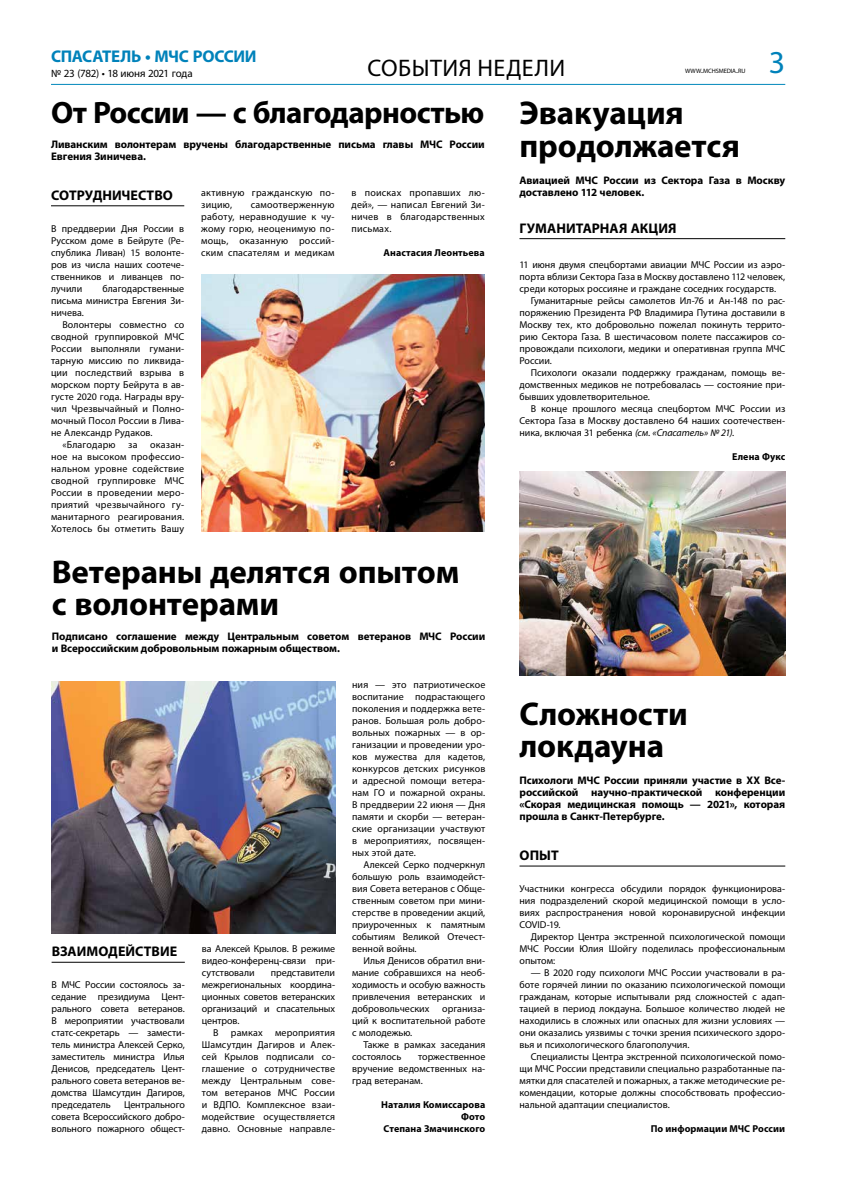
<style>
.page{position:relative;width:842px;height:1191px;background:#fff}
.page>*{position:absolute;margin:0;border:0;box-sizing:border-box;transform-origin:0 0}
.t1{font:700 33px/32px "Myriad Pro";letter-spacing:-.005em;color:#000}
.t2{font:32px "Myriad Pro";color:#0082ba}
.t3{font:700 31px "Myriad Pro";letter-spacing:-.02em;color:#000}
.t4{font:24px "Myriad Pro";color:#000}
.t5{font:700 17px "Myriad Pro";letter-spacing:-.02em;color:#0082ba}
.t6{font:700 14px "Myriad Pro";letter-spacing:.005em;color:#000}
.t7{font:700 11px/12px "Myriad Pro";letter-spacing:-.005em;color:#000}
.t8{font:11px "Myriad Pro";letter-spacing:-.02em;color:#000}
.t9{font:10px/12px "Myriad Pro";color:#000;text-align:justify}
.t10{font:700 10px/12px "Myriad Pro";letter-spacing:.01em;color:#000;text-align:right}
.t11{font:10px/12px "Myriad Pro";letter-spacing:.02em;color:#000}
.t12{font:6.3px "Myriad Pro";letter-spacing:-.01em;color:#000}
.s1{font-size:9px}
.s2{font-style:italic}
</style>
<div class="page">
<hr style="left:51px;top:84px;width:734px;height:1px;background:#0087bb">
<hr style="left:519px;top:865px;width:266px;height:1px;background:#000">
<hr style="left:519px;top:238px;width:266px;height:1px;background:#000">
<img style="left:519px;top:472px;width:266px;height:204px">
<hr style="left:51px;top:205px;width:133px;height:1px;background:#000">
<img style="left:201px;top:274px;width:284px;height:258px">
<hr style="left:52px;top:962px;width:133px;height:1px;background:#000">
<img style="left:52px;top:681px;width:283px;height:252px">
<h3 class="t5" style="left:51px;top:47px;width:207px">СПАСАТЕЛЬ • МЧС РОССИИ</h3>
<p class="t8" style="left:51px;top:67px;width:143px">№ 23 (782) • 18 июня 2021 года</p>
<h3 class="t4" style="left:367px;top:53px;width:16px">соб</h3>
<h3 class="t4" style="left:412px;top:53px;width:81px">ытия неде</h3>
<h3 class="t4" style="left:535px;top:53px;width:28px">ли</h3>
<p class="t12" style="left:685px;top:67px;width:62px">WWW<span class="s1">.</span>MCHSMEDIA<span class="s1">.</span>RU</p>
<h3 class="t3" style="left:51px;top:95px;width:435px">От России — с благодарностью</h3>
<p class="t7" style="left:51px;top:138px;width:435px">Ливанским волонтерам вручены благодарственные письма главы МЧС России<br>Евгения Зиничева.</p>
<h2 class="t2" style="left:769px;top:42px;width:18px">3</h2>
<h1 class="t1" style="left:519px;top:98px;width:222px">Эвакуация продолжается</h1>
<p class="t7" style="left:519px;top:174px;width:267px">Авиацией МЧС России из Сектора Газа в Москву доставлено 112 человек.</p>
<h3 class="t6" style="left:520px;top:220px;width:158px">ГУМАН ИТАРНАЯ АКЦИЯ</h3>
<p class="t9" style="left:519px;top:258px;width:267px">11 июня двумя спецбортами авиации МЧС России из аэро-</p>
<p class="t9" style="left:519px;top:270px;width:267px">порта вблизи Сектора Газа в Москву доставлено 112 человек,</p>
<p class="t9" style="left:519px;top:282px;width:258px">среди которых россияне и граждане соседних государств.</p>
<p class="t9" style="left:531px;top:294px;width:256px">Гуманитарные рейсы самолетов Ил-76 и Ан-148 по рас-</p>
<p class="t9" style="left:519px;top:306px;width:267px">поряжению Президента РФ Владимира Путина доставили в</p>
<p class="t9" style="left:519px;top:318px;width:267px">Москву тех, кто добровольно пожелал покинуть террито-</p>
<p class="t9" style="left:519px;top:330px;width:267px">рию Сектора Газа. В шестичасовом полете пассажиров со-</p>
<p class="t9" style="left:519px;top:342px;width:267px">провождали психологи, медики и оперативная группа МЧС</p>
<p class="t9" style="left:519px;top:354px;width:34px">России.</p>
<p class="t9" style="left:531px;top:366px;width:256px">Психологи оказали поддержку гражданам, помощь ве-</p>
<p class="t9" style="left:519px;top:378px;width:267px">домственных медиков не потребовалась — состояние при-</p>
<p class="t9" style="left:519px;top:390px;width:132px">бывших удовлетворительное.</p>
<p class="t9" style="left:531px;top:402px;width:256px">В конце прошлого месяца спецбортом МЧС России из</p>
<p class="t9" style="left:519px;top:414px;width:267px">Сектора Газа в Москву доставлено 64 наших соотечествен-</p>
<p class="t9" style="left:519px;top:426px;width:216px">ника, включая 31 ребенка <span class="s2">(см. «Спасатель» № 21)</span>.</p>
<p class="t10" style="left:732px;top:450px;width:55px">Елена Фукс</p>
<h3 class="t6" style="left:51px;top:187px;width:122px">СОТРУДНИЧЕСТВО</h3>
<p class="t9" style="left:51px;top:222px;width:135px">В преддверии Дня России в Русском доме в Бейруте (Ре&shy;спублика Ливан) 15 волонте&shy;ров из числа наших соотече&shy;ственников и ливанцев по&shy;лучили</p>
<p class="t11" style="left:201px;top:186px;width:135px">активную гражданскую по&shy;зицию,</p>
<p class="t9" style="left:352px;top:186px;width:135px">в поисках пропавших лю&shy;дей», — написал Евгений Зи&shy;ничев в благодарственных письмах.</p>
<p class="t10" style="left:384px;top:246px;width:103px">Анастасия Леонтьева</p>
<p class="t9" style="left:201px;top:198px;width:135px;text-indent:49px">самоотверженную работу, неравнодушие к чу&shy;жому горю, неоценимую по&shy;мощь, оказанную россий&shy;ским спасателям и медикам</p>
<p class="t9" style="left:51px;top:282px;width:135px;text-indent:52px">благодарственные письма министра Евгения Зи&shy;ничева.</p>
<p class="t9" style="left:62px;top:318px;width:123px">Волонтеры совместно со</p>
<p class="t9" style="left:51px;top:330px;width:135px">сводной группировкой МЧС</p>
<p class="t9" style="left:51px;top:342px;width:135px">России выполняли гумани-</p>
<p class="t9" style="left:51px;top:354px;width:135px">тарную миссию по ликвида-</p>
<p class="t9" style="left:51px;top:366px;width:135px">ции последствий взрыва в</p>
<p class="t9" style="left:51px;top:378px;width:135px">морском порту Бейрута в ав-</p>
<p class="t9" style="left:51px;top:390px;width:135px">густе 2020 года. Награды вру-</p>
<p class="t9" style="left:51px;top:402px;width:135px">чил Чрезвычайный и Полно-</p>
<p class="t9" style="left:51px;top:414px;width:135px">мочный Посол России в Лива-</p>
<p class="t9" style="left:51px;top:426px;width:103px">не Александр Рудаков.</p>
<p class="t9" style="left:62px;top:438px;width:55px">«Благодарю</p>
<p class="t9" style="left:128px;top:438px;width:11px">за</p>
<p class="t9" style="left:51px;top:438px;width:135px;text-indent:99px">оказан&shy;ное на высоком профессио&shy;нальном уровне содействие сводной группировке МЧС России в проведении меро&shy;приятий чрезвычайного гу&shy;манитарного реагирования.<br>Хотелось бы отметить Вашу</p>
<h1 class="t1" style="left:52px;top:556px;width:409px">Ветераны делятся опытом с волонтерами</h1>
<p class="t7" style="left:52px;top:630px;width:435px">Подписано соглашение между Центральным советом ветеранов МЧС России и Всероссийским добровольным пожарным обществом.</p>
<h3 class="t6" style="left:52px;top:943px;width:93px">взаимодействие</h3>
<p class="t9" style="left:52px;top:978px;width:135px">В МЧС России состоялось за&shy;седание президиума Цент&shy;рального совета ветеранов.<br>В мероприятии участвовали статс-секретарь — замести&shy;тель министра Алексей Серко, заместитель министра Илья Денисов, председатель Цент&shy;рального совета ветеранов ве&shy;домства Шамсутдин Дагиров, председатель</p>
<p class="t9" style="left:52px;top:1098px;width:135px;text-indent:72px">Центрального совета Всероссийского добро&shy;вольного пожарного общест-</p>
<p class="t9" style="left:202px;top:942px;width:135px">ва Алексей Крылов. В режиме видео-конференц-связи при&shy;сутствовали</p>
<p class="t9" style="left:202px;top:966px;width:135px;text-indent:69px">представители межрегиональных координа&shy;ционных советов ветеранских организаций и спасательных центров.</p>
<p class="t9" style="left:202px;top:1026px;width:135px;text-indent:11px">В рамках мероприятия Шамсутдин Дагиров и Алек&shy;сей Крылов подписали со&shy;глашение о сотрудничестве между Центральным сове&shy;том ветеранов МЧС России и ВДПО. Комплексное взаи&shy;модействие осуществляется давно. Основные направле-</p>
<p class="t9" style="left:352px;top:678px;width:135px">ния — это патриотическое воспитание подрастающего поколения и поддержка вете&shy;ранов. Большая роль добро&shy;вольных пожарных — в ор&shy;ганизации и проведении уро&shy;ков мужества для кадетов, конкурсов детских рисунков и адресной помощи ветера&shy;нам ГО и пожарной охраны.<br>В преддверии 22 июня — Дня памяти и скорби — ветеран&shy;ские организации участвуют в мероприятиях, посвящен&shy;ных этой дате.</p>
<p class="t9" style="left:352px;top:858px;width:135px;text-indent:11px">Алексей Серко подчеркнул большую роль взаимодейст&shy;вия Совета ветеранов с Обще&shy;ственным советом при мини&shy;стерстве в проведении акций, приуроченных к памятным событиям Великой Отечест&shy;венной войны.</p>
<p class="t9" style="left:352px;top:954px;width:135px;text-indent:11px">Илья Денисов обратил вни&shy;мание собравшихся на необ&shy;ходимость и особую важность привлечения ветеранских и добровольческих</p>
<p class="t9" style="left:352px;top:1002px;width:135px;text-indent:90px">организа&shy;ций к воспитательной работе с молодежью.</p>
<p class="t9" style="left:352px;top:1038px;width:135px;text-indent:11px">Также в рамках заседания состоялось</p>
<p class="t9" style="left:352px;top:1050px;width:135px;text-indent:66px">торжественное вручение ведомственных на&shy;град ветеранам.</p>
<p class="t10" style="left:381px;top:1098px;width:106px">Наталия Комиссарова<br>Фото<br>Степана Змачинского</p>
<h1 class="t1" style="left:519px;top:698px;width:170px">Сложности локдауна</h1>
<p class="t7" style="left:519px;top:774px;width:267px;text-align:justify">Психологи МЧС России приняли участие в XX Все&shy;российской научно-практической конференции «Скорая медицинская помощь — 2021», которая прошла в Санкт-Петербурге.</p>
<h3 class="t6" style="left:520px;top:847px;width:41px">ОПЫТ</h3>
<p class="t9" style="left:519px;top:882px;width:267px">Участники конгресса обсудили порядок функционирова&shy;ния подразделений скорой медицинской помощи в усло&shy;виях распространения новой коронавирусной инфекции COVID-19.</p>
<p class="t9" style="left:519px;top:930px;width:267px;text-indent:11px">Директор Центра экстренной психологической помощи МЧС России Юлия Шойгу поделилась профессиональным опытом:</p>
<p class="t9" style="left:519px;top:966px;width:267px;text-indent:11px">— В 2020 году психологи МЧС России участвовали в ра&shy;боте горячей линии по оказанию психологической помощи гражданам, которые испытывали ряд сложностей с адап&shy;тацией в период локдауна. Большое количество людей не находились в сложных или опасных для жизни условиях — они оказались уязвимы с точки зрения психического здоро&shy;вья и психологического благополучия.</p>
<p class="t9" style="left:519px;top:1050px;width:267px;text-indent:11px">Специалисты Центра экстренной психологической помо&shy;щи МЧС России представили специально разработанные па&shy;мятки для спасателей и пожарных, а также методические ре&shy;комендации, которые должны способствовать профессио&shy;нальной адаптации специалистов.</p>
<p class="t10" style="left:651px;top:1122px;width:136px">По информации МЧС России</p>
</div>
